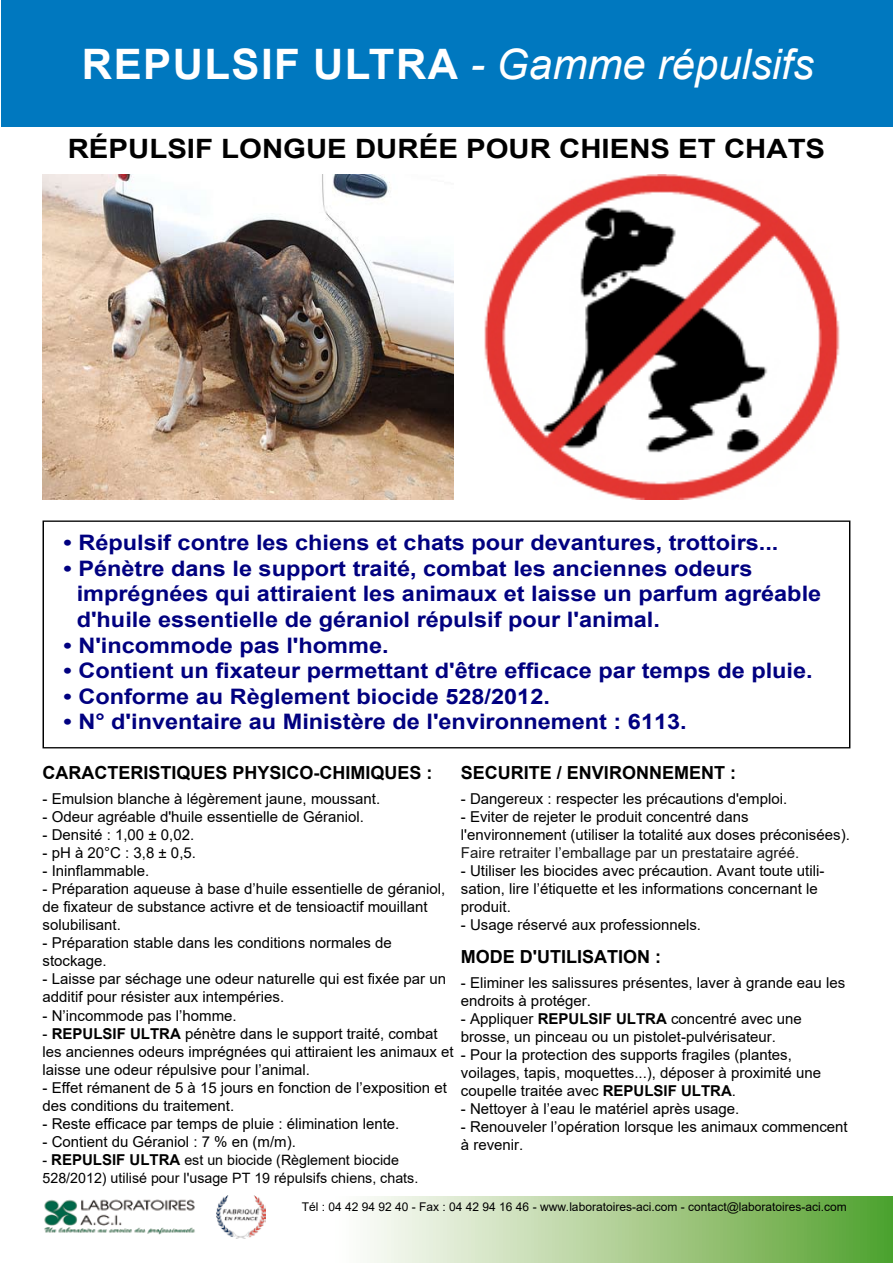
<style>
.page{position:relative;width:893px;height:1263px;background:#fff}
.page>*{position:absolute;margin:0;border:0;box-sizing:border-box;transform-origin:0 0}
.t1{font:italic 42px "Arial";color:#fff}
.t2{font:700 42px "Arial";color:#fff}
.t3{font:700 26.7px "Arial";color:#000;scale:1.1 1}
.t4{font:700 21.3px/25.7px "Arial";color:#000080;scale:1.1 1}
.t5{font:700 18px "Arial";color:#000}
.t6{font:15px/18px "Arial";color:#000}
.t7{font:15px "Arial";color:#191919}
.t8{font:14.25px/18px "Arial";color:#000}
.t9{font:12px "Arial";color:#000}
.s1{font-weight:700;font-style:normal}
.s2{font-weight:700}
.s3{font-weight:700;font-size:15px}
</style>
<div class="page">
<div style="left:1px;top:0;width:892px;height:127px;background:#0078bf"></div>
<div style="left:43px;top:520px;width:807px;height:228px;border:1px solid #000"></div>
<svg style="left:216px;top:1196px;width:677px;height:67px"></svg>
<img style="left:44px;top:1199px;width:151px;height:36px">
<img style="left:43px;top:174px;width:411px;height:326px">
<img style="left:484px;top:174px;width:356px;height:326px">
<img style="left:217px;top:1196px;width:48px;height:42px">
<h1 class="t2" style="left:82px;top:35px;width:30px">repuls</h1>
<h1 class="t1" style="left:261px;top:38px;width:554px"><span class="s1">IF ULTRA</span> - Gamme répulsifs</h1>
<h2 class="t3" style="left:68px;top:129px;width:54px">répulsif</h2>
<h2 class="t3" style="left:221px;top:129px;width:19px">lon</h2>
<h2 class="t3" style="left:283px;top:129px;width:85px">gue dur</h2>
<h2 class="t3" style="left:419px;top:129px;width:63px">ée pour</h2>
<h2 class="t3" style="left:559px;top:129px;width:18px">chiens</h2>
<h2 class="t3" style="left:678px;top:129px;width:61px">et chats</h2>
<h3 class="t4" style="left:64px;top:530px;width:651px">• Répulsif contre les chiens et chats pour devantures, trottoirs...</h3>
<h3 class="t4" style="left:77px;top:556px;width:678px;text-indent:-13px">• Pénètre dans le support traité, combat les anciennes odeurs imprégnées qui attiraient les animaux et laisse un parfum agréable d'huile essentielle de géraniol répulsif pour l'animal.</h3>
<h3 class="t4" style="left:64px;top:633px;width:297px">• N'incommode pas l'homme.</h3>
<h3 class="t4" style="left:64px;top:658px;width:683px">• Contient un fixateur permettant d'être efficace par temps de pluie.</h3>
<h3 class="t4" style="left:64px;top:684px;width:444px">• Conforme au Règlement biocide 528/2012.</h3>
<h3 class="t4" style="left:64px;top:709px;width:568px">• N° d'inventaire au Ministère de l'environnement : 6113.</h3>
<p class="t5" style="left:43px;top:760px;width:392px">CARACTERISTIQUES PHYSICO-CHIMIQUES :</p>
<p class="t6" style="left:43px;top:790px;width:339px">- Emulsion blanche à légèrement jaune, moussant.</p>
<p class="t6" style="left:43px;top:808px;width:323px">- Odeur agréable d'huile essentielle de Géraniol.</p>
<p class="t6" style="left:43px;top:826px;width:153px">- Densité : 1,00 ± 0,02.</p>
<p class="t6" style="left:43px;top:844px;width:155px">- pH à 20°C : 3,8 ± 0,5.</p>
<p class="t6" style="left:43px;top:862px;width:108px">- Ininflammable.</p>
<p class="t6" style="left:43px;top:880px;width:404px">- Préparation aqueuse à base d’huile essentielle de géraniol, de fixateur de substance activre et de tensioactif mouillant solubilisant.</p>
<p class="t6" style="left:43px;top:934px;width:351px">- Préparation stable dans les conditions normales de stockage.</p>
<p class="t6" style="left:43px;top:970px;width:405px">- Laisse par séchage une odeur naturelle qui est fixée par un additif pour résister aux intempéries.</p>
<p class="t6" style="left:43px;top:1006px;width:196px">- N’incommode pas l’homme.</p>
<p class="t6" style="left:43px;top:1024px;width:413px">- <span class="s2">REPULSIF ULTRA</span> pénètre dans le support traité, combat les anciennes odeurs imprégnées qui attiraient les animaux et laisse une odeur répulsive pour l’animal.</p>
<p class="t6" style="left:43px;top:1078px;width:406px">- Effet rémanent de 5 à 15 jours en fonction de l’exposition et des conditions du traitement.</p>
<p class="t6" style="left:43px;top:1114px;width:358px">- Reste efficace par temps de pluie : élimination lente.</p>
<p class="t6" style="left:43px;top:1132px;width:255px">- Contient du Géraniol : 7 % en (m/m).</p>
<p class="t8" style="left:43px;top:1150px;width:377px">- <span class="s3">REPULSIF ULTRA</span> est un biocide (Règlement biocide<br>528/2012) utilisé pour l'usage PT 19 répulsifs chiens, chats.</p>
<p class="t5" style="left:461px;top:760px;width:277px">SECURITE / ENVIRONNEMENT :</p>
<p class="t6" style="left:461px;top:790px;width:328px">- Dangereux : respecter les précautions d'emploi.</p>
<p class="t6" style="left:461px;top:808px;width:390px">- Eviter de rejeter le produit concentré dans l'environnement (utiliser la totalité aux doses préconisées).</p>
<p class="t7" style="left:461px;top:843px;width:340px">Faire retraiter l’emballage par un prestataire agréé.</p>
<p class="t6" style="left:461px;top:862px;width:365px">- Utiliser les biocides avec précaution. Avant toute utili&shy;sation, lire l’étiquette et les informations concernant le produit.</p>
<p class="t6" style="left:461px;top:916px;width:242px">- Usage réservé aux professionnels.</p>
<p class="t5" style="left:461px;top:944px;width:202px">MODE D'UTILISATION :</p>
<p class="t6" style="left:461px;top:974px;width:386px">- Eliminer les salissures présentes, laver à grande eau les endroits à protéger.</p>
<p class="t6" style="left:461px;top:1010px;width:342px">- Appliquer <span class="s2">REPULSIF ULTRA</span> concentré avec une brosse, un pinceau ou un pistolet-pulvérisateur.</p>
<p class="t6" style="left:461px;top:1046px;width:362px">- Pour la protection des supports fragiles (plantes, voilages, tapis, moquettes...), déposer à proximité une coupelle traitée avec <span class="s2">REPULSIF ULTRA</span>.</p>
<p class="t6" style="left:461px;top:1100px;width:280px">- Nettoyer à l’eau le matériel après usage.</p>
<p class="t6" style="left:461px;top:1118px;width:388px">- Renouveler l’opération lorsque les animaux commencent à revenir.</p>
<p class="t9" style="left:302px;top:1198px;width:547px">Tél : 04 42 94 92 40 - Fax : 04 42 94 16 46 - www.laboratoires-aci.com - contact@laboratoires-aci.com</p>
</div>
